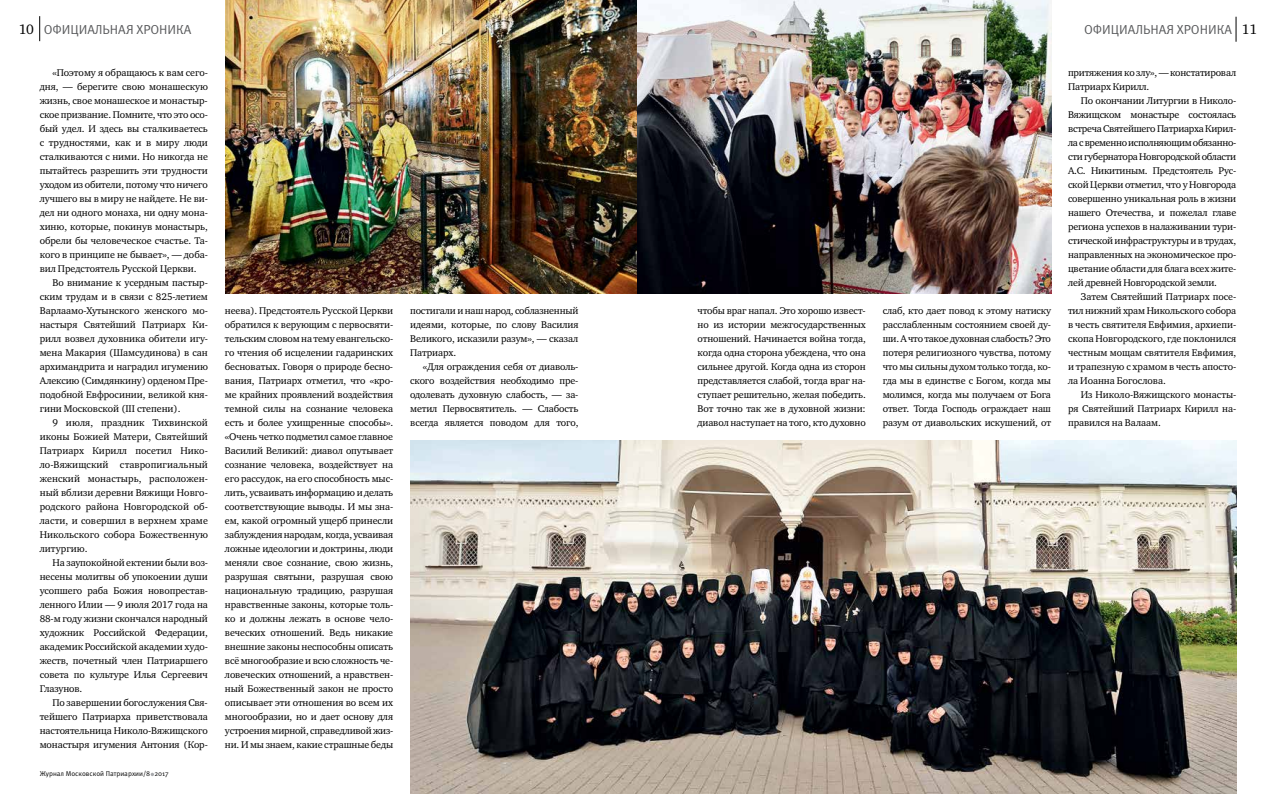
<style>
.page{position:relative;width:1276px;height:794px;background:#fff}
.page>*{position:absolute;margin:0;border:0;box-sizing:border-box;transform-origin:0 0}
.t1{font:13px "Meta Pro";letter-spacing:-.005em;color:#58595b}
.t2{font:10px/14px "Charter ITC";letter-spacing:-.01em;color:#000;text-align:justify}
.t3{font:7px "Meta Pro";color:#000}
.s1{font-family:"Charter ITC";font-size:14px;color:#000}
</style>
<div class="page">
<svg style="left:39px;top:16px;width:1px;height:25px"></svg>
<svg style="left:1235px;top:17px;width:1px;height:25px"></svg>
<img style="left:225px;top:0;width:826px;height:294px">
<img style="left:410px;top:440px;width:826px;height:354px">
<h1 class="t1" style="left:19px;top:21px;width:174px"><span class="s1">10</span> ОФИЦИАЛЬНАЯ ХРОНИКА</h1>
<h1 class="t1" style="left:1084px;top:21px;width:175px">ОФИЦИАЛЬНАЯ ХРОНИКА <span class="s1">11</span></h1>
<p class="t2" style="left:40px;top:65px;width:170px;text-indent:13px">«Поэтому я обращаюсь к вам сего&shy;дня, — берегите свою монашескую жизнь, свое монашеское и монастыр&shy;ское призвание. Помните, что это осо&shy;бый удел. И здесь вы сталкиваетесь с трудностями, как и в миру люди сталкиваются с ними. Но никогда не пытайтесь разрешить эти трудности уходом из обители, потому что ничего лучшего вы в миру не найдете. Не ви&shy;дел ни одного монаха, ни одну мона&shy;хиню, которые, покинув монастырь, обрели бы человеческое счастье. Та&shy;кого в принципе не бывает», — доба&shy;вил Предстоятель Русской Церкви.</p>
<p class="t2" style="left:40px;top:275px;width:170px;text-indent:13px">Во внимание к усердным пастыр&shy;ским трудам и в связи с 825-летием Варлаамо-Хутынского женского мо&shy;настыря Святейший Патриарх Ки&shy;рилл возвел духовника обители игу&shy;мена Макария (Шамсудинова) в сан архимандрита и наградил игумению Алексию (Симдянкину) орденом Пре&shy;подобной Евфросинии, великой кня&shy;гини Московской (III степени).</p>
<p class="t2" style="left:40px;top:415px;width:170px;text-indent:13px">9 июля, праздник Тихвинской иконы Божией Матери, Святейший Патриарх Кирилл посетил Нико&shy;ло-Вяжищский ставропигиальный женский монастырь, расположен&shy;ный вблизи деревни Вяжищи Новго&shy;родского района Новгородской об&shy;ласти, и совершил в верхнем храме Никольского собора Божественную литургию.</p>
<p class="t2" style="left:40px;top:555px;width:170px;text-indent:13px">На заупокойной ектении были воз&shy;несены молитвы об упокоении души усопшего раба Божия новопрестав&shy;ленного Илии — 9 июля 2017 года на 88-м году жизни скончался народный художник Российской Федерации, академик Российской академии худо&shy;жеств, почетный член Патриаршего совета по культуре Илья Сергеевич Глазунов.</p>
<p class="t2" style="left:40px;top:695px;width:170px;text-indent:13px">По завершении богослужения Свя&shy;тейшего Патриарха приветствовала настоятельница Николо-Вяжищского монастыря игумения Антония (Кор-</p>
<p class="t3" style="left:40px;top:769px;width:131px">Журнал Московской Патриархии/8 2017</p>
<p class="t2" style="left:225px;top:303px;width:170px">неева). Предстоятель Русской Церкви обратился к верующим с первосвяти&shy;тельским словом на тему евангельско&shy;го чтения об исцелении гадаринских бесноватых. Говоря о природе бесно&shy;вания, Патриарх отметил, что «кро&shy;ме крайних проявлений воздействия темной силы на сознание человека есть и более ухищренные способы». «Очень четко подметил самое главное Василий Великий: диавол опутывает сознание человека, воздействует на его рассудок, на его способность мыс&shy;лить, усваивать информацию и делать соответствующие выводы. И мы зна&shy;ем, какой огромный ущерб принесли заблуждения народам, когда, усваивая ложные идеологии и доктрины, люди меняли свое сознание, свою жизнь, разрушая святыни, разрушая свою национальную традицию, разрушая нравственные законы, которые толь&shy;ко и должны лежать в основе чело&shy;веческих отношений. Ведь никакие внешние законы неспособны описать всё многообразие и всю сложность че&shy;ловеческих отношений, а нравствен&shy;ный Божественный закон не просто описывает эти отношения во всем их многообразии, но и дает основу для устроения мирной, справедливой жиз&shy;ни. И мы знаем, какие страшные беды</p>
<p class="t2" style="left:410px;top:303px;width:170px">постигали и наш народ, соблазненный идеями, которые, по слову Василия Великого, исказили разум», — сказал Патриарх.</p>
<p class="t2" style="left:410px;top:359px;width:170px;text-indent:13px">«Для ограждения себя от диаволь&shy;ского воздействия необходимо пре&shy;одолевать духовную слабость, — за&shy;метил Первосвятитель. — Слабость всегда является поводом для того,</p>
<p class="t2" style="left:697px;top:303px;width:170px">чтобы враг напал. Это хорошо извест&shy;но из истории межгосударственных отношений. Начинается война тогда, когда одна сторона убеждена, что она сильнее другой. Когда одна из сторон представляется слабой, тогда враг на&shy;ступает решительно, желая победить.<br>Вот точно так же в духовной жизни: диавол наступает на того, кто духовно</p>
<p class="t2" style="left:883px;top:303px;width:170px">слаб, кто дает повод к этому натиску расслабленным состоянием своей ду&shy;ши. А что такое духовная слабость? Это потеря религиозного чувства, потому что мы сильны духом только тогда, ко&shy;гда мы в единстве с Богом, когда мы молимся, когда мы получаем от Бога ответ. Тогда Господь ограждает наш разум от диавольских искушений, от</p>
<p class="t2" style="left:1068px;top:65px;width:170px">притяжения ко злу», — констатировал<br>Патриарх Кирилл.</p>
<p class="t2" style="left:1068px;top:93px;width:170px;text-indent:13px">По окончании Литургии в Николо-Вяжищском монастыре состоялась встреча Святейшего Патриарха Кирил&shy;ла с временно исполняющим обязанно&shy;сти губернатора Новгородской области А.С. Никитиным. Предстоятель Рус&shy;ской Церкви отметил, что у Новгорода совершенно уникальная роль в жизни нашего Отечества, и пожелал главе региона успехов в налаживании тури&shy;стической инфраструктуры и в трудах, направленных на экономическое про&shy;цветание области для блага всех жите&shy;лей древней Новгородской земли.</p>
<p class="t2" style="left:1068px;top:289px;width:170px;text-indent:13px">Затем Святейший Патриарх посе&shy;тил нижний храм Никольского собора в честь святителя Евфимия, архиепи&shy;скопа Новгородского, где поклонился честным мощам святителя Евфимия, и трапезную с храмом в честь апосто&shy;ла Иоанна Богослова.</p>
<p class="t2" style="left:1068px;top:387px;width:170px;text-indent:13px">Из Николо-Вяжищского монасты&shy;ря Святейший Патриарх Кирилл на&shy;правился на Валаам.</p>
</div>
